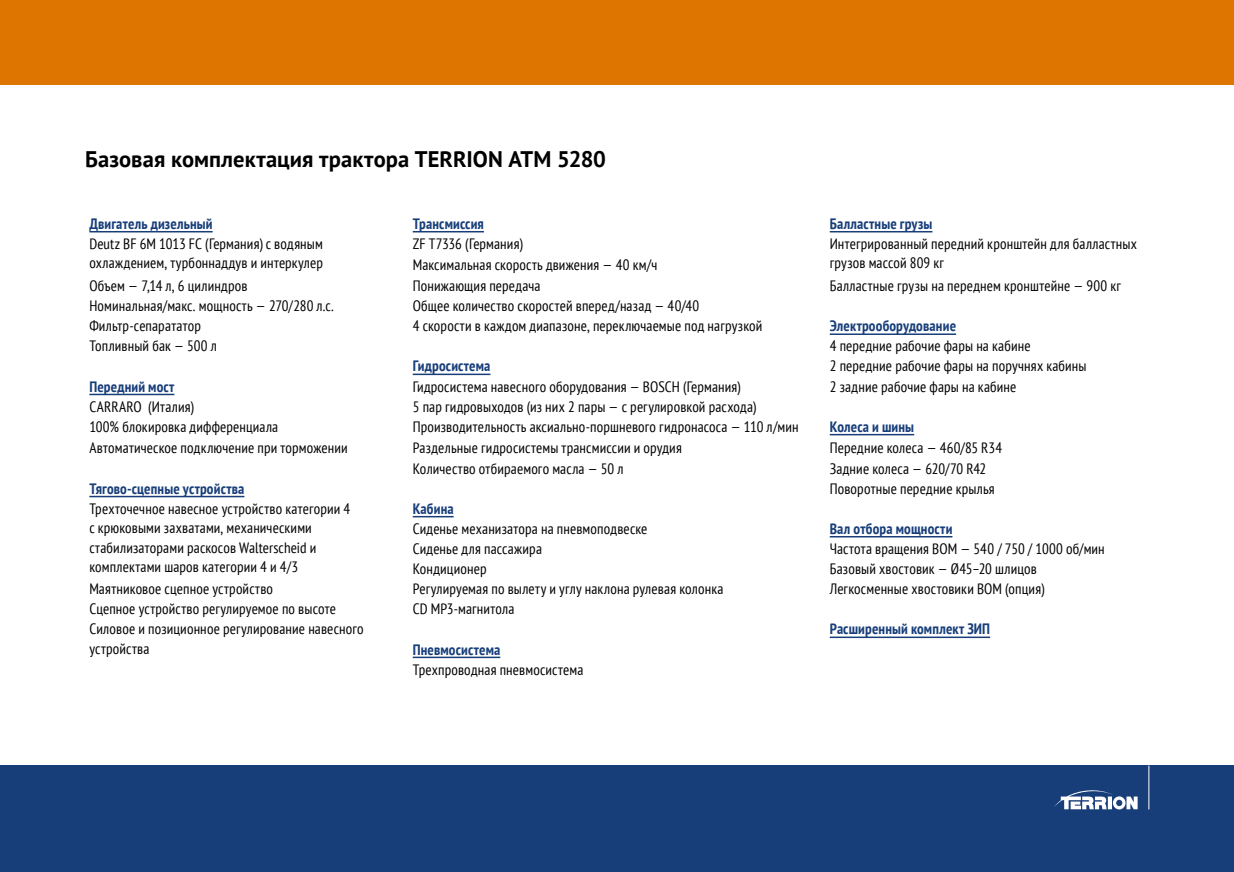
<style>
.page{position:relative;width:1234px;height:872px;background:#fff}
.page>*{position:absolute;margin:0;border:0;box-sizing:border-box;transform-origin:0 0}
.t1{font:700 22.5px "PT Sans";color:#000}
.t2{font:condensed 15px/19.5px "PT Sans";letter-spacing:.01em;color:#000}
.t3{font:700 condensed 15px "PT Sans";letter-spacing:.01em;color:#183e7a}
</style>
<div class="page">
<div style="left:0;top:0;width:1233px;height:85px;background:#dd7500"></div>
<div style="left:0;top:765px;width:1233px;height:107px;background:#183e7a"></div>
<hr style="left:1148px;top:765px;width:1px;height:44px;background:#fff">
<svg style="left:1054px;top:790px;width:83px;height:19px"></svg>
<hr style="left:89px;top:231px;width:123px;height:1px;background:#183e7a">
<hr style="left:412px;top:231px;width:72px;height:1px;background:#183e7a">
<hr style="left:829px;top:231px;width:103px;height:1px;background:#183e7a">
<hr style="left:829px;top:333px;width:126px;height:2px;background:#183e7a">
<hr style="left:412px;top:373px;width:78px;height:2px;background:#183e7a">
<hr style="left:89px;top:394px;width:85px;height:1px;background:#183e7a">
<hr style="left:829px;top:434px;width:85px;height:1px;background:#183e7a">
<hr style="left:89px;top:496px;width:155px;height:1px;background:#183e7a">
<hr style="left:412px;top:516px;width:41px;height:1px;background:#183e7a">
<hr style="left:829px;top:536px;width:123px;height:1px;background:#183e7a">
<hr style="left:829px;top:636px;width:160px;height:2px;background:#183e7a">
<hr style="left:412px;top:656px;width:88px;height:2px;background:#183e7a">
<h1 class="t1" style="left:85px;top:144px;width:522px">Базовая комплектация трактора TERRION АТМ 5280</h1>
<p class="t3" style="left:89px;top:214px;width:125px">Двигатель дизельный</p>
<p class="t3" style="left:412px;top:214px;width:73px">Трансмиссия</p>
<p class="t3" style="left:829px;top:214px;width:104px">Балластные грузы</p>
<p class="t2" style="left:89px;top:233px;width:235px">Deutz BF 6M 1013 FC (Германия) с водяным охлаждением, турбоннаддув и интеркулер</p>
<p class="t2" style="left:412px;top:233px;width:111px">ZF Т7336 (Германия)</p>
<p class="t2" style="left:829px;top:233px;width:308px">Интегрированный передний кронштейн для балластных</p>
<p class="t2" style="left:412px;top:255px;width:246px">Максимальная скорость движения — 40 км/ч</p>
<p class="t2" style="left:829px;top:253px;width:116px">грузов массой 809 кг</p>
<p class="t2" style="left:89px;top:276px;width:160px">Объем — 7,14 л, 6 цилиндров</p>
<p class="t2" style="left:412px;top:276px;width:129px">Понижающия передача</p>
<p class="t2" style="left:829px;top:276px;width:292px">Балластные грузы на переднем кронштейне — 900 кг</p>
<p class="t2" style="left:89px;top:296px;width:246px">Номинальная/макс. мощность — 270/280 л.с.</p>
<p class="t2" style="left:412px;top:296px;width:288px">Общее количество скоростей вперед/назад — 40/40</p>
<p class="t2" style="left:89px;top:316px;width:113px">Фильтр-сепарататор</p>
<p class="t2" style="left:412px;top:316px;width:351px">4 скорости в каждом диапазоне, переключаемые под нагрузкой</p>
<p class="t3" style="left:829px;top:316px;width:128px">Электрооборудование</p>
<p class="t2" style="left:89px;top:336px;width:129px">Топливный бак — 500 л</p>
<p class="t2" style="left:829px;top:336px;width:202px">4 передние рабочие фары на кабине</p>
<p class="t3" style="left:412px;top:356px;width:79px">Гидросистема</p>
<p class="t2" style="left:829px;top:356px;width:258px">2 передние рабочие фары на поручнях кабины</p>
<p class="t3" style="left:89px;top:376px;width:86px">Передний мост</p>
<p class="t2" style="left:412px;top:376px;width:329px">Гидросистема навесного оборудования — BOSCH (Германия)</p>
<p class="t2" style="left:829px;top:376px;width:188px">2 задние рабочие фары на кабине</p>
<p class="t2" style="left:89px;top:396px;width:106px">CARRARO (Италия)</p>
<p class="t2" style="left:412px;top:396px;width:345px">5 пар гидровыходов (из них 2 пары — с регулировкой расхода)</p>
<p class="t2" style="left:89px;top:416px;width:190px">100% блокировка дифференциала</p>
<p class="t2" style="left:412px;top:416px;width:387px">Производительность аксиально-поршневого гидронасоса — 110 л/мин</p>
<p class="t3" style="left:829px;top:416px;width:86px">Колеса и шины</p>
<p class="t2" style="left:89px;top:438px;width:260px">Автоматическое подключение при торможении</p>
<p class="t2" style="left:412px;top:438px;width:270px">Раздельные гидросистемы трансмиссии и орудия</p>
<p class="t2" style="left:829px;top:438px;width:174px">Передние колеса — 460/85 R34</p>
<p class="t2" style="left:412px;top:458px;width:212px">Количество отбираемого масла — 50 л</p>
<p class="t2" style="left:829px;top:458px;width:158px">Задние колеса — 620/70 R42</p>
<p class="t3" style="left:89px;top:478px;width:156px">Тягово-сцепные устройства</p>
<p class="t2" style="left:829px;top:478px;width:166px">Поворотные передние крылья</p>
<p class="t2" style="left:89px;top:498px;width:262px">Трехточечное навесное устройство категории 4 с крюковыми захватами, механическими стабилизаторами раскосов Walterscheid и комплектами шаров категории 4 и 4/3</p>
<p class="t3" style="left:412px;top:498px;width:42px">Кабина</p>
<p class="t2" style="left:412px;top:518px;width:236px">Сиденье механизатора на пневмоподвеске</p>
<p class="t3" style="left:829px;top:519px;width:124px">Вал отбора мощности</p>
<p class="t2" style="left:412px;top:538px;width:131px">Сиденье для пассажира</p>
<p class="t2" style="left:829px;top:538px;width:276px">Частота вращения ВОМ — 540 / 750 / 1000 об/мин</p>
<p class="t2" style="left:412px;top:559px;width:75px">Кондиционер</p>
<p class="t2" style="left:829px;top:559px;width:208px">Базовый хвостовик — Ø45–20 шлицов</p>
<p class="t2" style="left:89px;top:579px;width:185px">Маятниковое сцепное устройство</p>
<p class="t2" style="left:412px;top:579px;width:312px">Регулируемая по вылету и углу наклона рулевая колонка</p>
<p class="t2" style="left:829px;top:579px;width:216px">Легкосменные хвостовики ВОМ (опция)</p>
<p class="t2" style="left:89px;top:599px;width:248px">Сцепное устройство регулируемое по высоте</p>
<p class="t2" style="left:412px;top:599px;width:103px">CD МР3-магнитола</p>
<p class="t2" style="left:89px;top:619px;width:276px">Силовое и позиционное регулирование навесного устройства</p>
<p class="t3" style="left:829px;top:619px;width:162px">Расширенный комплект ЗИП</p>
<p class="t3" style="left:412px;top:639px;width:89px">Пневмосистема</p>
<p class="t2" style="left:412px;top:659px;width:172px">Трехпроводная пневмосистема</p>
</div>
